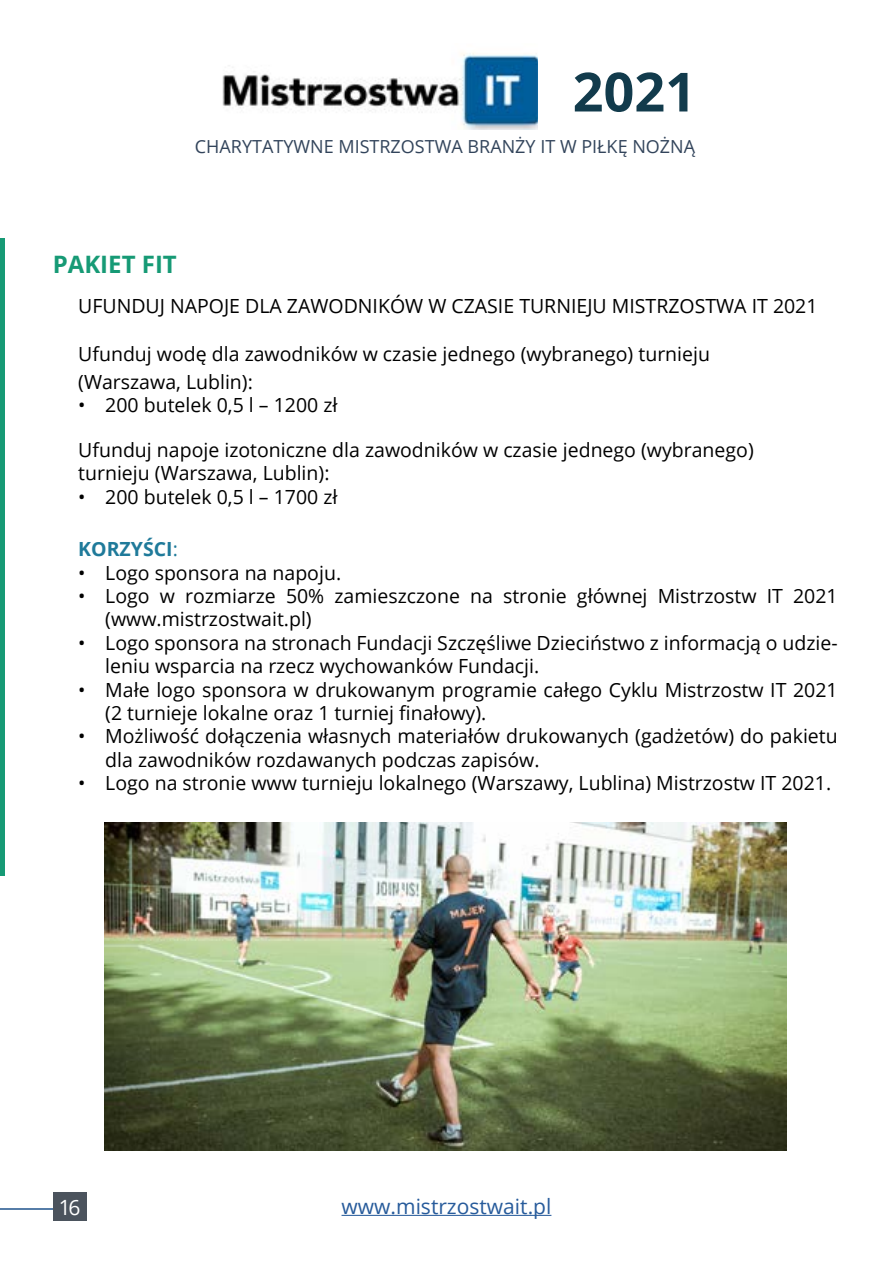
<style>
.page{position:relative;width:893px;height:1263px;background:#fff}
.page>*{position:absolute;margin:0;border:0;box-sizing:border-box;transform-origin:0 0}
.t1{font:700 54px "Open Sans";color:#123b4c}
.t2{font:700 24px "Open Sans";color:#169a75}
.t3{font:21px "Open Sans";color:#275b9b}
.t4{font:21px "Open Sans";color:#fff}
.t5{font:19.5px/23.4px "Open Sans";color:#000}
.t6{font:700 19.5px "Open Sans";color:#1f7a9a}
.t7{font:18px "Open Sans";color:#32445b}
.s1{font-weight:400}
</style>
<div class="page">
<hr style="left:0;top:1208px;width:54px;height:1px;background:#567da8">
<div style="left:54px;top:1192px;width:33px;height:29px;background:#4b535d"></div>
<hr style="left:0;top:238px;width:4px;height:637px;background:#169a75">
<hr style="left:342px;top:1215px;width:209px;height:1px;background:#275b9b">
<img style="left:222px;top:53px;width:316px;height:76px">
<img style="left:104px;top:823px;width:683px;height:327px">
<h1 class="t1" style="left:573px;top:54px;width:125px">2021</h1>
<p class="t7" style="left:195px;top:134px;width:502px">CHARYTATYWNE MISTRZOSTWA BRANŻY IT W PIŁKĘ NOŻNĄ</p>
<p class="t2" style="left:53px;top:247px;width:126px">PAKIET FIT</p>
<p class="t5" style="left:78px;top:294px;width:741px">UFUNDUJ NAPOJE DLA ZAWODNIKÓW W CZASIE TURNIEJU MISTRZOSTWA IT 2021</p>
<p class="t5" style="left:78px;top:340px;width:633px;line-height:27px">Ufunduj wodę dla zawodników w czasie jednego (wybranego) turnieju (Warszawa, Lublin):</p>
<p class="t5" style="left:78px;top:393px;width:261px">• 200 butelek 0,5 l – 1200 zł</p>
<p class="t5" style="left:78px;top:438px;width:677px">Ufunduj napoje izotoniczne dla zawodników w czasie jednego (wybranego) turnieju (Warszawa, Lublin):</p>
<p class="t5" style="left:78px;top:484px;width:261px">• 200 butelek 0,5 l – 1700 zł</p>
<p class="t6" style="left:78px;top:535px;width:101px">KORZYŚCI<span class="s1">:</span></p>
<p class="t5" style="left:78px;top:560px;width:264px">• Logo sponsora na napoju.</p>
<p class="t5" style="left:105px;top:584px;width:734px;text-indent:-27px">• Logo w rozmiarze 50% zamieszczone na stronie głównej Mistrzostw IT 2021 (www.mistrzostwait.pl)</p>
<p class="t5" style="left:105px;top:630px;width:734px;text-indent:-27px">• Logo sponsora na stronach Fundacji Szczęśliwe Dzieciństwo z informacją o udzie&shy;leniu wsparcia na rzecz wychowanków Fundacji.</p>
<p class="t5" style="left:105px;top:677px;width:734px;text-indent:-27px">• Małe logo sponsora w drukowanym programie całego Cyklu Mistrzostw IT 2021 (2 turnieje lokalne oraz 1 turniej finałowy).</p>
<p class="t5" style="left:105px;top:724px;width:734px;text-indent:-27px">• Możliwość dołączenia własnych materiałów drukowanych (gadżetów) do pakietu dla zawodników rozdawanych podczas zapisów.</p>
<p class="t5" style="left:78px;top:771px;width:754px">• Logo na stronie www turnieju lokalnego (Warszawy, Lublina) Mistrzostw IT 2021.</p>
<p class="t4" style="left:60px;top:1193px;width:22px">16</p>
<p class="t3" style="left:342px;top:1192px;width:211px">www.mistrzostwait.pl</p>
</div>
